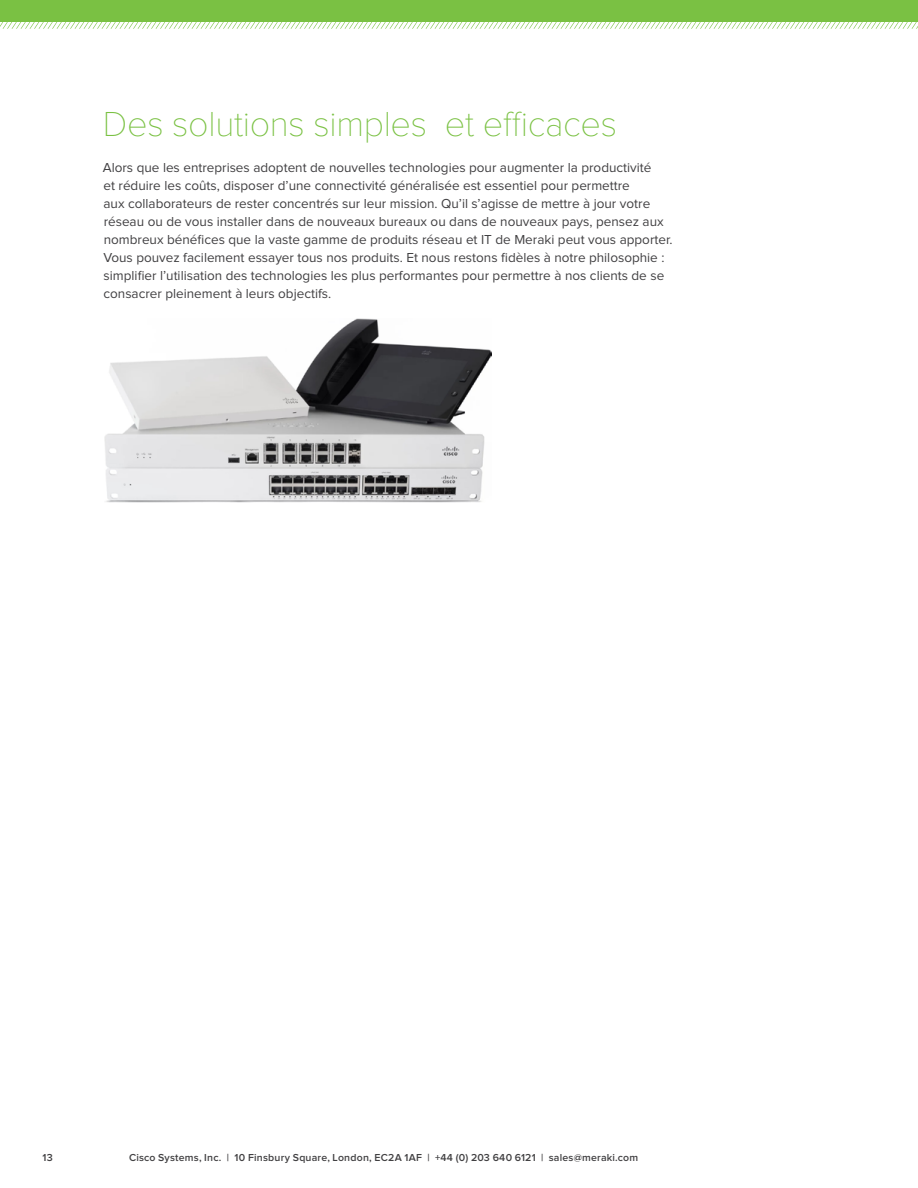
<style>
.page{position:relative;width:918px;height:1188px;background:#fff}
.page>*{position:absolute;margin:0;border:0;box-sizing:border-box;transform-origin:0 0}
.t1{font:100 36px "Proxima Nova";letter-spacing:-.01em;color:#7ac143}
.t2{font:13.5px/18px "Proxima Nova";color:#414042}
.t3{font:600 10.5px "Proxima Nova";letter-spacing:.02em;color:#414042}
</style>
<div class="page">
<img style="left:104px;top:319px;width:387px;height:183px">
<div style="left:0;top:0;width:918px;height:22px;background:#7ac143"></div>
<svg style="left:0;top:22px;width:918px;height:7px"></svg>
<h1 class="t1" style="left:103px;top:104px;width:516px">Des solutions simples et efficaces</h1>
<p class="t2" style="left:103px;top:159px;width:571px">Alors que les entreprises adoptent de nouvelles technologies pour augmenter la productivité<br>et réduire les coûts, disposer d’une connectivité généralisée est essentiel pour permettre<br>aux collaborateurs de rester concentrés sur leur mission. Qu’il s’agisse de mettre à jour votre réseau ou de vous installer dans de nouveaux bureaux ou dans de nouveaux pays, pensez aux nombreux bénéfices que la vaste gamme de produits réseau et IT de Meraki peut vous apporter.<br>Vous pouvez facilement essayer tous nos produits. Et nous restons fidèles à notre philosophie : simplifier l’utilisation des technologies les plus performantes pour permettre à nos clients de se consacrer pleinement à leurs objectifs.</p>
<p class="t3" style="left:43px;top:1152px;width:12px">13</p>
<p class="t3" style="left:129px;top:1151px;width:511px">Cisco Systems, Inc. | 10 Finsbury Square, London, EC2A 1AF | +44 (0) 203 640 6121 | sales@meraki.com</p>
</div>
